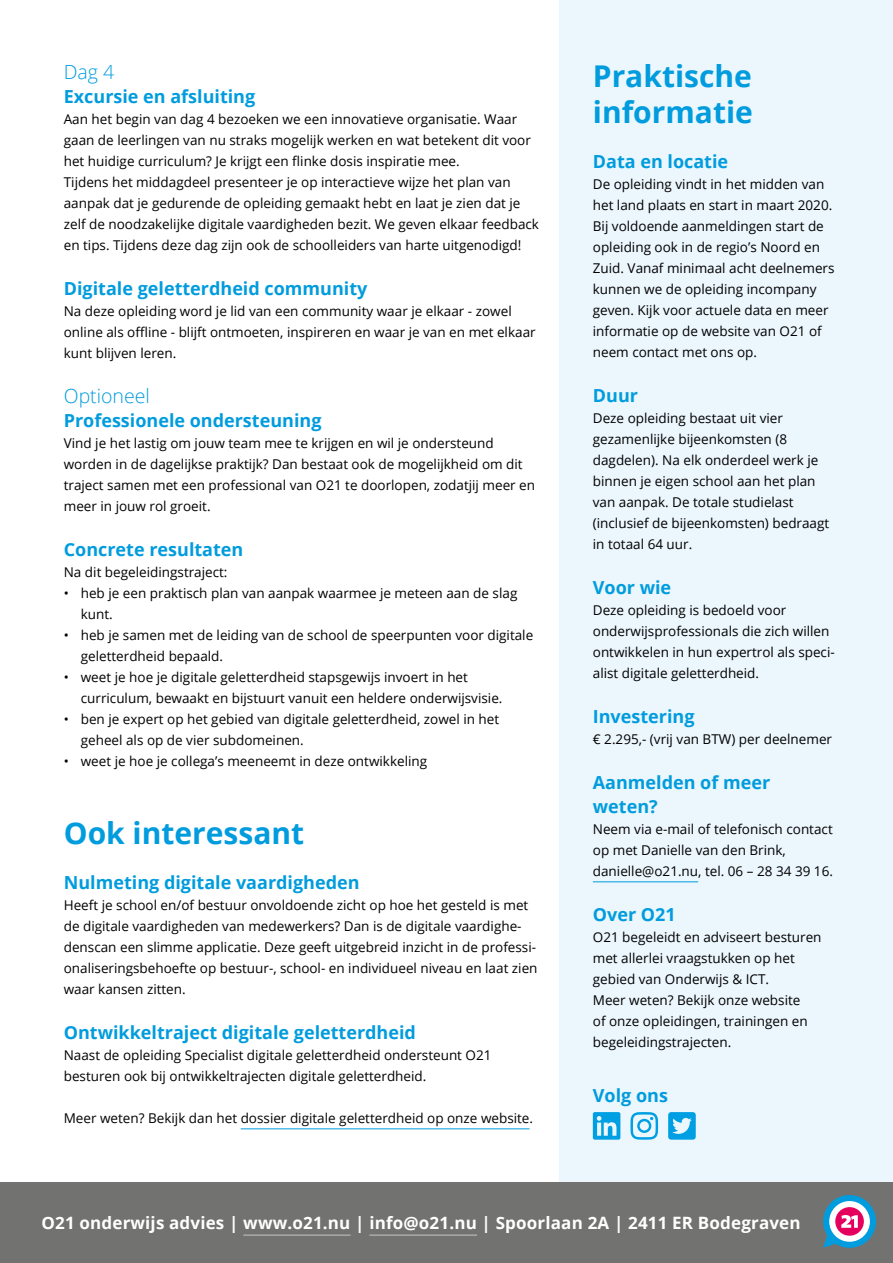
<style>
.page{position:relative;width:893px;height:1263px;background:#fff}
.page>*{position:absolute;margin:0;border:0;box-sizing:border-box;transform-origin:0 0}
.t1{font:700 30px/36px "Open Sans";color:#009cde}
.H3_light{font:300 19.5px "Open Sans";color:#009cde}
.t2{font:700 18px/24px "Open Sans";color:#009cde}
.t3{font:700 16.95px "Open Sans";letter-spacing:.01em;color:#fff}
.t4{font:13.5px/21px "Open Sans";color:#000}
</style>
<div class="page">
<div style="left:560px;top:0;width:333px;height:1199px;background:#ecf6fd"></div>
<div style="left:0;top:1182px;width:893px;height:81px;background:#727271"></div>
<hr style="left:593px;top:881px;width:105px;height:1px;background:#009cde">
<hr style="left:241px;top:1128px;width:288px;height:1px;background:#009cde">
<svg style="left:823px;top:1195px;width:53px;height:53px"></svg>
<svg style="left:668px;top:1112px;width:28px;height:28px"></svg>
<svg style="left:630px;top:1112px;width:28px;height:28px"></svg>
<svg style="left:593px;top:1112px;width:27px;height:28px"></svg>
<hr style="left:243px;top:1235px;width:108px;height:1px;background:#c6c6c6">
<hr style="left:369px;top:1235px;width:108px;height:1px;background:#c6c6c6">
<p class="H3_light" style="left:64px;top:58px;width:52px">Dag 4</p>
<h3 class="t2" style="left:64px;top:84px;width:193px">Excursie en afsluiting</h3>
<p class="t4" style="left:64px;top:108px;width:469px">Aan het begin van dag 4 bezoeken we een innovatieve organisatie. Waar gaan de leerlingen van nu straks mogelijk werken en wat betekent dit voor het huidige curriculum? Je krijgt een flinke dosis inspiratie mee.</p>
<p class="t4" style="left:64px;top:171px;width:477px">Tijdens het middagdeel presenteer je op interactieve wijze het plan van aanpak dat je gedurende de opleiding gemaakt hebt en laat je zien dat je zelf de noodzakelijke digitale vaardigheden bezit. We geven elkaar feedback en tips. Tijdens deze dag zijn ook de schoolleiders van harte uitgenodigd!</p>
<h3 class="t2" style="left:64px;top:276px;width:305px">Digitale geletterdheid community</h3>
<p class="t4" style="left:64px;top:300px;width:473px">Na deze opleiding word je lid van een community waar je elkaar - zowel online als offline - blijft ontmoeten, inspireren en waar je van en met elkaar kunt blijven leren.</p>
<p class="H3_light" style="left:64px;top:382px;width:88px">Optioneel</p>
<h3 class="t2" style="left:64px;top:408px;width:259px">Professionele ondersteuning</h3>
<p class="t4" style="left:64px;top:432px;width:473px">Vind je het lastig om jouw team mee te krijgen en wil je ondersteund worden in de dagelijkse praktijk? Dan bestaat ook de mogelijkheid om dit traject samen met een professional van O21 te doorlopen, zodatjij meer en meer in jouw rol groeit.</p>
<h3 class="t2" style="left:64px;top:537px;width:181px">Concrete resultaten</h3>
<p class="t4" style="left:64px;top:561px;width:165px">Na dit begeleidingstraject:</p>
<p class="t4" style="left:81px;top:582px;width:438px;text-indent:-17px">• heb je een praktisch plan van aanpak waarmee je meteen aan de slag kunt.</p>
<p class="t4" style="left:81px;top:624px;width:454px;text-indent:-17px">• heb je samen met de leiding van de school de speerpunten voor digitale geletterdheid bepaald.</p>
<p class="t4" style="left:81px;top:666px;width:423px;text-indent:-17px">• weet je hoe je digitale geletterdheid stapsgewijs invoert in het curriculum, bewaakt en bijstuurt vanuit een heldere onderwijsvisie.</p>
<p class="t4" style="left:81px;top:708px;width:420px;text-indent:-17px">• ben je expert op het gebied van digitale geletterdheid, zowel in het geheel als op de vier subdomeinen.</p>
<p class="t4" style="left:64px;top:750px;width:365px">• weet je hoe je collega’s meeneemt in deze ontwikkeling</p>
<h2 class="t1" style="left:64px;top:814px;width:242px">Ook interessant</h2>
<h3 class="t2" style="left:64px;top:870px;width:297px">Nulmeting digitale vaardigheden</h3>
<p class="t4" style="left:64px;top:894px;width:475px">Heeft je school en/of bestuur onvoldoende zicht op hoe het gesteld is met de digitale vaardigheden van medewerkers? Dan is de digitale vaardighe&shy;denscan een slimme applicatie. Deze geeft uitgebreid inzicht in de professi&shy;onaliseringsbehoefte op bestuur-, school- en individueel niveau en laat zien waar kansen zitten.</p>
<h3 class="t2" style="left:64px;top:1020px;width:354px">Ontwikkeltraject digitale geletterdheid</h3>
<p class="t4" style="left:64px;top:1044px;width:429px">Naast de opleiding Specialist digitale geletterdheid ondersteunt O21 besturen ook bij ontwikkeltrajecten digitale geletterdheid.</p>
<p class="t4" style="left:64px;top:1107px;width:471px">Meer weten? Bekijk dan het dossier digitale geletterdheid op onze website.</p>
<h2 class="t1" style="left:593px;top:57px;width:162px">Praktische informatie</h2>
<h3 class="t2" style="left:593px;top:149px;width:137px">Data en locatie</h3>
<p class="t4" style="left:593px;top:173px;width:243px">De opleiding vindt in het midden van het land plaats en start in maart 2020.<br>Bij voldoende aanmeldingen start de opleiding ook in de regio’s Noord en Zuid. Vanaf minimaal acht deelnemers kunnen we de opleiding incompany geven. Kijk voor actuele data en meer informatie op de website van O21 of neem contact met ons op.</p>
<h3 class="t2" style="left:593px;top:383px;width:47px">Duur</h3>
<p class="t4" style="left:593px;top:407px;width:238px">Deze opleiding bestaat uit vier gezamenlijke bijeenkomsten (8 dagdelen). Na elk onderdeel werk je binnen je eigen school aan het plan van aanpak. De totale studielast (inclusief de bijeenkomsten) bedraagt in totaal 64 uur.</p>
<h3 class="t2" style="left:593px;top:575px;width:80px">Voor wie</h3>
<p class="t4" style="left:593px;top:599px;width:243px">Deze opleiding is bedoeld voor onderwijsprofessionals die zich willen ontwikkelen in hun expertrol als speci&shy;alist digitale geletterdheid.</p>
<h3 class="t2" style="left:593px;top:704px;width:103px">Investering</h3>
<p class="t4" style="left:593px;top:728px;width:241px">€ 2.295,- (vrij van BTW) per deelnemer</p>
<h3 class="t2" style="left:593px;top:770px;width:179px">Aanmelden of meer weten?</h3>
<p class="t4" style="left:593px;top:818px;width:242px">Neem via e-mail of telefonisch contact op met Danielle van den Brink, danielle@o21.nu, tel. 06 – 28 34 39 16.</p>
<h3 class="t2" style="left:593px;top:902px;width:84px">Over O21</h3>
<p class="t4" style="left:593px;top:926px;width:230px">O21 begeleidt en adviseert besturen met allerlei vraagstukken op het gebied van Onderwijs &amp; ICT.</p>
<p class="t4" style="left:593px;top:989px;width:216px">Meer weten? Bekijk onze website of onze opleidingen, trainingen en begeleidingstrajecten.</p>
<h3 class="t2" style="left:593px;top:1083px;width:77px">Volg ons</h3>
<p class="t3" style="left:41px;top:1211px;width:761px">O21 onderwijs advies | www.o21.nu | info@o21.nu | Spoorlaan 2A | 2411 ER Bodegraven</p>
</div>
